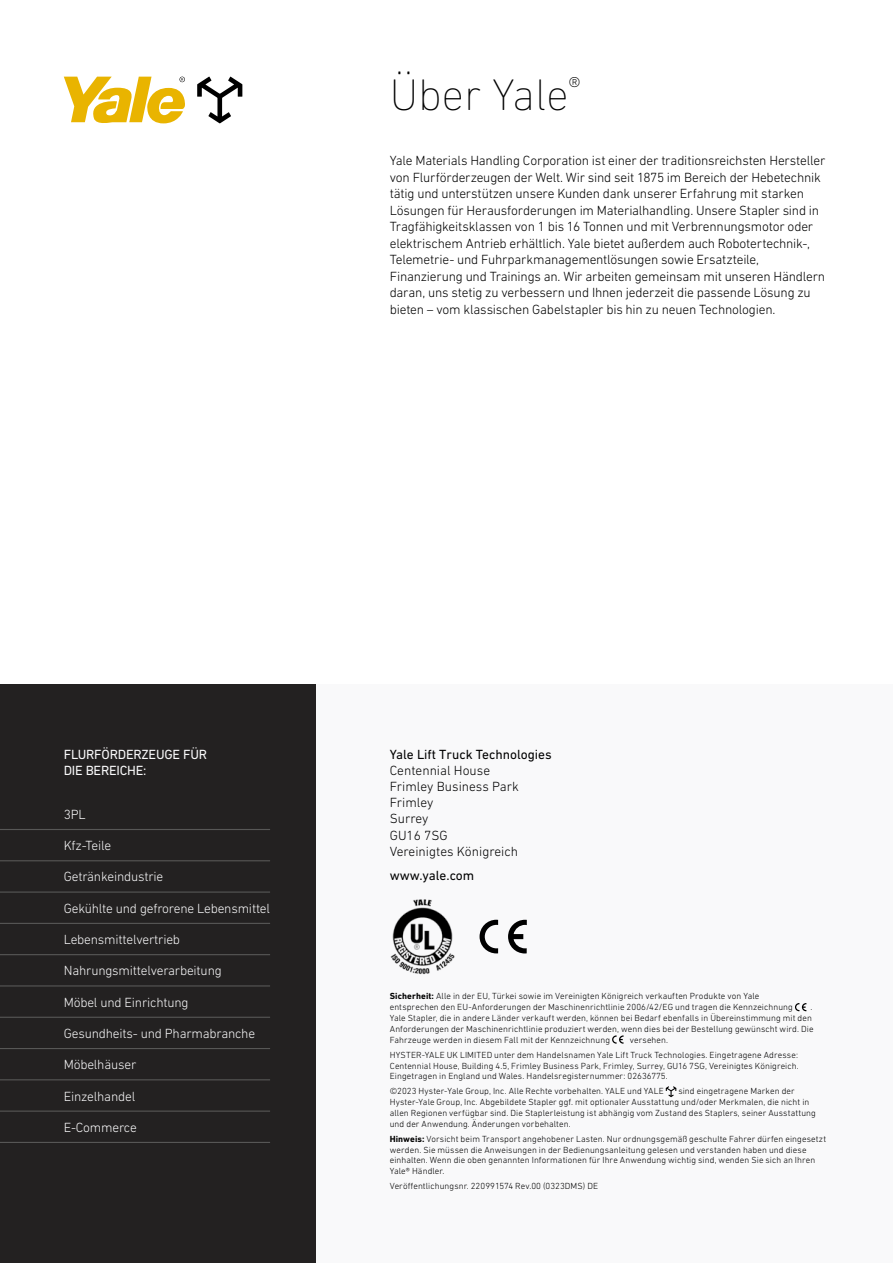
<style>
.page{position:relative;width:893px;height:1263px;background:#fff}
.page>*{position:absolute;margin:0;border:0;box-sizing:border-box;transform-origin:0 0}
.t1{font:200 45px "DIN Next LT Pro";color:#000}
.t2{font:300 13.5px/16.5px "DIN Next LT Pro";letter-spacing:-.015em;color:#000}
.t3{font:300 13.5px "DIN Next LT Pro";letter-spacing:-.015em;color:#f9f9fa}
.t4{font:13.5px "DIN Next LT Pro";color:#000}
.t5{font:13.5px/16.2px "DIN Next LT Pro";letter-spacing:-.015em;color:#f9f9fa}
.t6{font:300 9px/10.8px "DIN Next LT Pro";letter-spacing:.01em;color:#000}
.s1{font-weight:700}
</style>
<div class="page">
<div style="left:0;top:685px;width:316px;height:578px;background:#232121"></div>
<div style="left:316px;top:685px;width:577px;height:578px;background:#f9f9fa"></div>
<hr style="left:0;top:923px;width:270px;height:1px;background:#575756">
<hr style="left:0;top:891px;width:270px;height:2px;background:#575756">
<hr style="left:0;top:860px;width:270px;height:1px;background:#575756">
<hr style="left:0;top:829px;width:270px;height:1px;background:#575756">
<hr style="left:0;top:954px;width:270px;height:1px;background:#575756">
<hr style="left:0;top:985px;width:270px;height:1px;background:#575756">
<hr style="left:0;top:1017px;width:270px;height:1px;background:#575756">
<hr style="left:0;top:1048px;width:270px;height:1px;background:#575756">
<hr style="left:0;top:1079px;width:270px;height:1px;background:#575756">
<hr style="left:0;top:1110px;width:270px;height:2px;background:#575756">
<hr style="left:0;top:1142px;width:270px;height:1px;background:#575756">
<svg style="left:508px;top:920px;width:19px;height:33px"></svg>
<svg style="left:480px;top:920px;width:18px;height:33px"></svg>
<img style="left:390px;top:899px;width:65px;height:76px">
<svg style="left:795px;top:1003px;width:11px;height:8px"></svg>
<svg style="left:612px;top:1035px;width:12px;height:9px"></svg>
<svg style="left:666px;top:1086px;width:10px;height:11px"></svg>
<svg style="left:197px;top:77px;width:45px;height:46px"></svg>
<svg style="left:64px;top:77px;width:121px;height:46px"></svg>
<h1 class="t1" style="left:390px;top:69px;width:192px">Über Yale<sup>®</sup></h1>
<p class="t2" style="left:390px;top:152px;width:437px">Yale Materials Handling Corporation ist einer der traditionsreichsten Hersteller von Flurförderzeugen der Welt. Wir sind seit 1875 im Bereich der Hebetechnik tätig und unterstützen unsere Kunden dank unserer Erfahrung mit starken Lösungen für Herausforderungen im Materialhandling. Unsere Stapler sind in Tragfähigkeitsklassen von 1 bis 16 Tonnen und mit Verbrennungsmotor oder elektrischem Antrieb erhältlich. Yale bietet außerdem auch Robotertechnik-, Telemetrie- und Fuhrparkmanagementlösungen sowie Ersatzteile, Finanzierung und Trainings an. Wir arbeiten gemeinsam mit unseren Händlern daran, uns stetig zu verbessern und Ihnen jederzeit die passende Lösung zu bieten – vom klassischen Gabelstapler bis hin zu neuen Technologien.</p>
<h2 class="t5" style="left:64px;top:746px;width:145px">FLURFÖRDERZEUGE FÜR<br>DIE BEREICHE:</h2>
<h2 class="t3" style="left:64px;top:806px;width:23px">3PL</h2>
<h2 class="t3" style="left:64px;top:838px;width:49px">Kfz-Teile</h2>
<h2 class="t3" style="left:64px;top:869px;width:101px">Getränkeindustrie</h2>
<h2 class="t3" style="left:64px;top:900px;width:208px">Gekühlte und gefrorene Lebensmittel</h2>
<h2 class="t3" style="left:64px;top:932px;width:118px">Lebensmittelvertrieb</h2>
<h2 class="t3" style="left:64px;top:963px;width:160px">Nahrungsmittelverarbeitung</h2>
<h2 class="t3" style="left:64px;top:994px;width:126px">Möbel und Einrichtung</h2>
<h2 class="t3" style="left:64px;top:1025px;width:193px">Gesundheits- und Pharmabranche</h2>
<h2 class="t3" style="left:64px;top:1057px;width:74px">Möbelhäuser</h2>
<h2 class="t3" style="left:64px;top:1088px;width:73px">Einzelhandel</h2>
<h2 class="t3" style="left:64px;top:1119px;width:75px">E-Commerce</h2>
<h2 class="t4" style="left:390px;top:746px;width:163px">Yale Lift Truck Technologies</h2>
<h2 class="t2" style="left:390px;top:762px;width:131px">Centennial House<br>Frimley Business Park<br>Frimley<br>Surrey<br>GU16 7SG<br>Vereinigtes Königreich</h2>
<h2 class="t4" style="left:390px;top:868px;width:86px">www.yale.com</h2>
<p class="t6" style="left:390px;top:991px;width:405px"><span class="s1">Sicherheit:</span> Alle in der EU, Türkei sowie im Vereinigten Königreich verkauften Produkte von Yale entsprechen den EU-Anforderungen der Maschinenrichtlinie 2006/42/EG und tragen die Kennzeichnung</p>
<p class="t6" style="left:390px;top:1002px;width:425px;text-indent:421px">.<br>Yale Stapler, die in andere Länder verkauft werden, können bei Bedarf ebenfalls in Übereinstimmung mit den Anforderungen der Maschinenrichtlinie produziert werden, wenn dies bei der Bestellung gewünscht wird. Die Fahrzeuge werden in diesem Fall mit der Kennzeichnung</p>
<p class="t6" style="left:390px;top:1032px;width:410px;line-height:15px;text-indent:240px">versehen.<br>HYSTER-YALE UK LIMITED unter dem Handelsnamen Yale Lift Truck Technologies. Eingetragene Adresse:</p>
<p class="t6" style="left:390px;top:1060px;width:411px">Centennial House, Building 4.5, Frimley Business Park, Frimley, Surrey, GU16 7SG, Vereinigtes Königreich.<br>Eingetragen in England und Wales. Handelsregisternummer: 02636775.</p>
<p class="t6" style="left:390px;top:1086px;width:275px">©2023 Hyster-Yale Group, Inc. Alle Rechte vorbehalten. YALE und YALE</p>
<p class="t6" style="left:390px;top:1086px;width:428px;text-indent:289px">sind eingetragene Marken der Hyster-Yale Group, Inc. Abgebildete Stapler ggf. mit optionaler Ausstattung und/oder Merkmalen, die nicht in allen Regionen verfügbar sind. Die Staplerleistung ist abhängig vom Zustand des Staplers, seiner Ausstattung und der Anwendung. Änderungen vorbehalten.</p>
<p class="t6" style="left:390px;top:1133px;width:438px"><span class="s1">Hinweis:</span> Vorsicht beim Transport angehobener Lasten. Nur ordnungsgemäß geschulte Fahrer dürfen eingesetzt werden. Sie müssen die Anweisungen in der Bedienungsanleitung gelesen und verstanden haben und diese einhalten. Wenn die oben genannten Informationen für Ihre Anwendung wichtig sind, wenden Sie sich an Ihren Yale® Händler.</p>
<p class="t6" style="left:390px;top:1181px;width:210px">Veröffentlichungsnr. 220991574 Rev.00 (0323DMS) DE</p>
</div>
